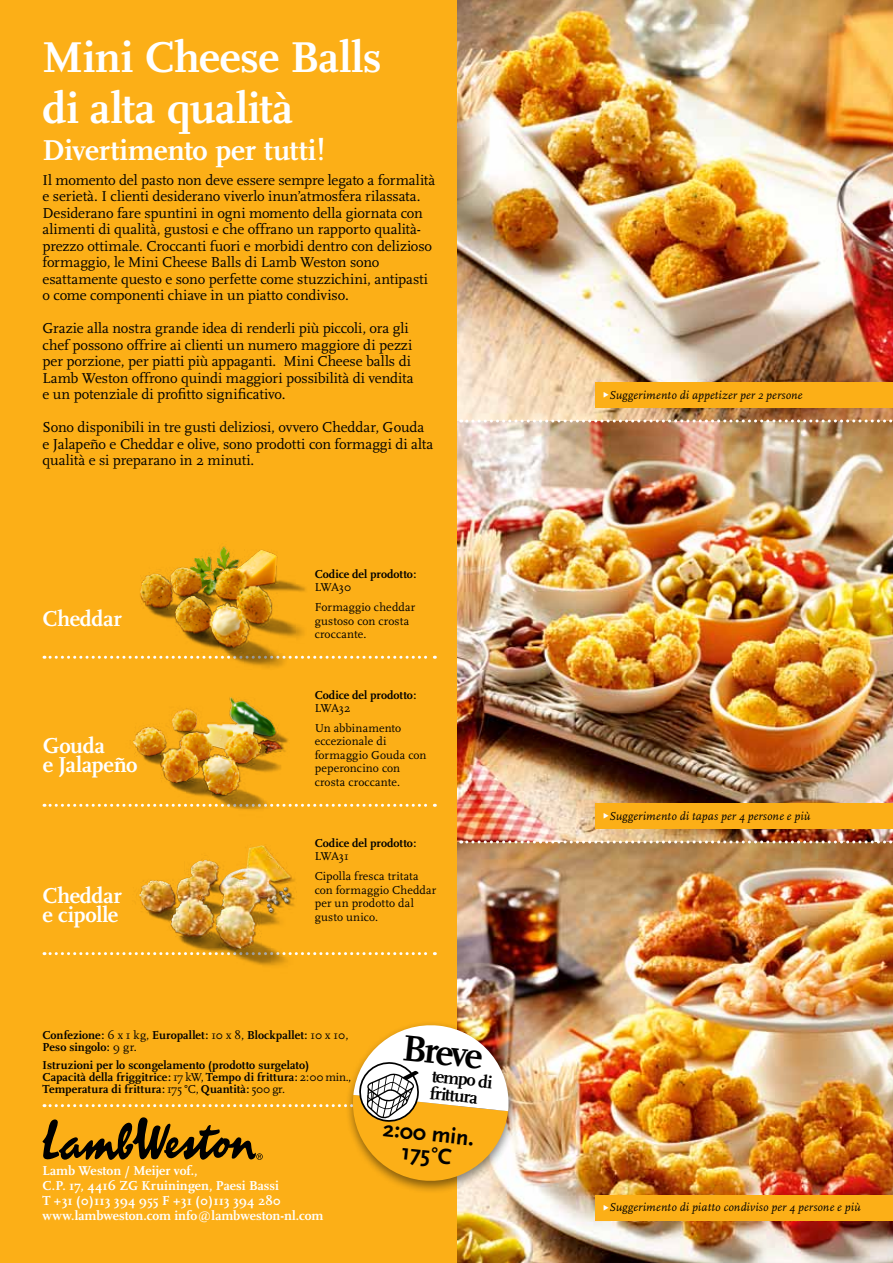
<style>
.page{position:relative;width:893px;height:1263px;background:#fcaf17}
.page>*{position:absolute;margin:0;border:0;box-sizing:border-box;transform-origin:0 0}
.t1{font:700 45px/51.4px "Scala";letter-spacing:-.005em;color:#fff}
.t2{font:700 38.1px "Scala";color:#000}
.t3{font:700 30px "Scala";letter-spacing:-.005em;color:#fff}
.t4{font:700 22.8px/21px "Scala Sans";color:#000;text-align:center}
.t5{font:700 22.5px/19.5px "Scala";letter-spacing:-.01em;color:#fff}
.t6{font:700 18.15px/17.1px "Scala";color:#000}
.t7{font:15px/16.5px "Scala";letter-spacing:-.005em;color:#000}
.t8{font:700 13.5px/15px "Scala";color:#fff}
.t9{font:700 12px/12px "Scala";letter-spacing:.01em;color:#000}
.t10{font:12px/13.5px "Scala";letter-spacing:.01em;color:#000}
.t11{font:italic 12px "Scala";letter-spacing:.02em;color:#000}
.s1{font-weight:400}
</style>
<div class="page">
<img style="left:457px;top:0;width:436px;height:1263px">
<svg style="left:461px;top:419px;width:432px;height:3px"></svg>
<svg style="left:461px;top:840px;width:432px;height:3px"></svg>
<div style="left:595px;top:383px;width:298px;height:25px;background:#fcaf17"></div>
<div style="left:595px;top:804px;width:298px;height:25px;background:#fcaf17"></div>
<div style="left:595px;top:1195px;width:298px;height:25px;background:#fcaf17"></div>
<svg style="left:44px;top:656px;width:391px;height:3px"></svg>
<svg style="left:44px;top:804px;width:391px;height:3px"></svg>
<svg style="left:44px;top:952px;width:391px;height:3px"></svg>
<img style="left:89px;top:547px;width:221px;height:121px">
<img style="left:191px;top:546px;width:34px;height:27px">
<img style="left:83px;top:701px;width:219px;height:109px">
<img style="left:179px;top:697px;width:59px;height:49px">
<div style="left:344px;top:1020px;width:173px;height:174px;background:#000;opacity:.48"></div>
<svg style="left:43px;top:1021px;width:470px;height:164px"></svg>
<img style="left:97px;top:845px;width:225px;height:121px">
<img style="left:216px;top:845px;width:46px;height:84px">
<h1 class="t1" style="left:43px;top:32px;width:341px">Mini Cheese Balls di alta qualità</h1>
<h3 class="t3" style="left:43px;top:133px;width:284px">Divertimento per tutti!</h3>
<p class="t7" style="left:43px;top:172px;width:394px">Il momento del pasto non deve essere sempre legato a formalità e serietà. I clienti desiderano viverlo inun’atmosfera rilassata.<br>Desiderano fare spuntini in ogni momento della giornata con alimenti di qualità, gustosi e che offrano un rapporto qualità&shy;prezzo ottimale. Croccanti fuori e morbidi dentro con delizioso formaggio, le Mini Cheese Balls di Lamb Weston sono esattamente questo e sono perfette come stuzzichini, antipasti o come componenti chiave in un piatto condiviso.</p>
<p class="t7" style="left:43px;top:320px;width:373px">Grazie alla nostra grande idea di renderli più piccoli, ora gli chef possono offrire ai clienti un numero maggiore di pezzi per porzione, per piatti più appaganti. Mini Cheese balls di Lamb Weston offrono quindi maggiori possibilità di vendita e un potenziale di profitto significativo.</p>
<p class="t7" style="left:43px;top:419px;width:392px">Sono disponibili in tre gusti deliziosi, ovvero Cheddar, Gouda e Jalapeño e Cheddar e olive, sono prodotti con formaggi di alta qualità e si preparano in 2 minuti.</p>
<h3 class="t5" style="left:43px;top:609px;width:81px">Cheddar</h3>
<h3 class="t5" style="left:43px;top:736px;width:96px">Gouda<br>e Jalapeño</h3>
<h3 class="t5" style="left:43px;top:886px;width:81px">Cheddar e cipolle</h3>
<p class="t9" style="left:315px;top:568px;width:103px">Codice del prodotto:</p>
<p class="t10" style="left:315px;top:578px;width:102px;line-height:20px">LWA30<br>Formaggio cheddar</p>
<p class="t10" style="left:315px;top:614px;width:96px">gustoso con crosta croccante.</p>
<p class="t9" style="left:315px;top:689px;width:103px">Codice del prodotto:</p>
<p class="t10" style="left:315px;top:698px;width:88px;line-height:20px">LWA32<br>Un abbinamento</p>
<p class="t10" style="left:315px;top:735px;width:113px">eccezionale di formaggio Gouda con peperoncino con crosta croccante.</p>
<p class="t9" style="left:315px;top:837px;width:103px">Codice del prodotto:</p>
<p class="t10" style="left:315px;top:847px;width:106px;line-height:19.8px">LWA31<br>Cipolla fresca tritata</p>
<p class="t10" style="left:315px;top:883px;width:123px">con formaggio Cheddar per un prodotto dal gusto unico.</p>
<p class="t9" style="left:43px;top:1029px;width:307px">Confezione: <span class="s1">6 x 1 kg,</span> Europallet: <span class="s1">10 x 8,</span> Blockpallet: <span class="s1">10 x 10,<br></span>Peso singolo: <span class="s1">9 gr.</span></p>
<p class="t9" style="left:43px;top:1059px;width:310px">Istruzioni per lo scongelamento (prodotto surgelato)<br>Capacità della friggitrice: <span class="s1">17 kW,</span> Tempo di frittura: <span class="s1">2:00 min.,<br></span>Temperatura di frittura: <span class="s1">175 °C,</span> Quantità: <span class="s1">500 gr.</span></p>
<p class="t8" style="left:43px;top:1164px;width:282px">Lamb Weston / Meijer vof.,<br>C.P. 17, 4416 ZG Kruiningen, Paesi Bassi<br>T +31 (0)113 394 955 F +31 (0)113 394 280 www.lambweston.com info@lambweston-nl.com</p>
<h2 class="t2" style="left:405px;top:1026px;width:82px;rotate:6deg">Breve</h2>
<p class="t6" style="left:433px;top:1067px;width:62px;rotate:6deg">tempo di frittura</p>
<h3 class="t4" style="left:384px;top:1119px;width:93px;rotate:6deg">2:00 min.<br>175°C</h3>
<p class="t11" style="left:609px;top:389px;width:195px">Suggerimento di appetizer per 2 persone</p>
<p class="t11" style="left:609px;top:810px;width:203px">Suggerimento di tapas per 4 persone e più</p>
<p class="t11" style="left:609px;top:1201px;width:253px">Suggerimento di piatto condiviso per 4 persone e più</p>
</div>
